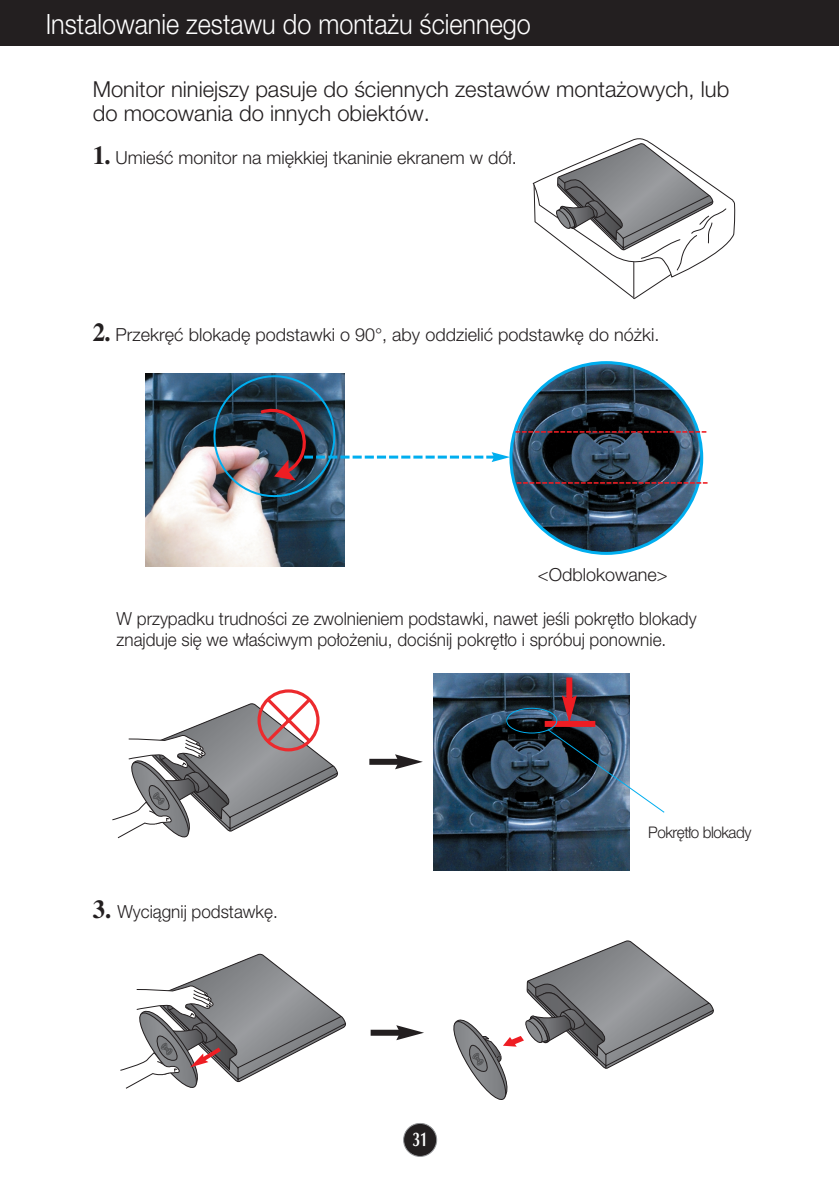
<style>
.page{position:relative;width:839px;height:1189px;background:#fff}
.page>*{position:absolute;margin:0;border:0;box-sizing:border-box;transform-origin:0 0}
.t1{font:300 28px "Helvetica Neue CE";color:#fff;scale:.9 1}
.t2{font:300 22px/24px "Helvetica Neue CE";color:#231f20}
.t3{font:700 20px "Optima";color:#fff;scale:.7 1}
.t4{font:300 18px/21.6px "Helvetica Neue CE";color:#231f20;scale:.95 1}
.t5{font:300 18px "Helvetica Neue CE";color:#231f20}
.t6{font:300 16px "Helvetica Neue CE";letter-spacing:-.03em;color:#231f20;scale:.95 1}
.s1{font-family:"Times";font-weight:700;font-size:26px}
</style>
<div class="page">
<div style="left:403px;top:1123px;width:33px;height:33px;background:#231f20;border-radius:50%"></div>
<div style="left:403px;top:1123px;width:34px;height:34px;border:2px solid #939598;border-radius:50%"></div>
<div style="left:0;top:0;width:839px;height:45px;background:#231f20"></div>
<svg style="left:532px;top:138px;width:203px;height:162px"></svg>
<img style="left:434px;top:673px;width:196px;height:198px">
<div style="left:544px;top:721px;width:51px;height:6px;background:#ee1d23"></div>
<div style="left:566px;top:677px;width:6px;height:23px;background:#ee1d23"></div>
<svg style="left:547px;top:695px;width:118px;height:118px"></svg>
<div style="left:506px;top:708px;width:51px;height:25px;border:2px solid #00aeef;border-radius:50%"></div>
<div style="left:369px;top:759px;width:31px;height:6px;background:#231f20"></div>
<svg style="left:395px;top:754px;width:28px;height:15px"></svg>
<svg style="left:112px;top:689px;width:226px;height:150px"></svg>
<svg style="left:453px;top:940px;width:261px;height:160px"></svg>
<div style="left:370px;top:1029px;width:31px;height:6px;background:#231f20"></div>
<svg style="left:396px;top:1025px;width:28px;height:15px"></svg>
<svg style="left:120px;top:953px;width:226px;height:136px"></svg>
<img style="left:146px;top:373px;width:198px;height:194px">
<svg style="left:205px;top:361px;width:502px;height:194px"></svg>
<h1 class="t1" style="left:46px;top:14px;width:540px">Instalowanie zestawu do monta˝u Êciennego</h1>
<p class="t2" style="left:93px;top:80px;width:638px">Monitor niniejszy pasuje do Êciennych zestawów monta˝owych, lub do mocowania do innych obiektów.</p>
<p class="t5" style="left:93px;top:151px;width:425px"><span class="s1">1.</span> UmieÊç monitor na mi´kkiej tkaninie ekranem w dó∏.</p>
<p class="t5" style="left:93px;top:328px;width:568px"><span class="s1">2.</span> Przekr´ç blokad´ podstawki o 90°, aby oddzieliç podstawk´ do nó˝ki.</p>
<p class="t5" style="left:538px;top:568px;width:131px">&lt;Odblokowane&gt;</p>
<p class="t4" style="left:117px;top:609px;width:612px">W przypadku trudnoÊci ze zwolnieniem podstawki, nawet jeÊli pokr´t∏o blokady znajduje si´ we w∏aÊciwym po∏o˝eniu, dociÊnij pokr´t∏o i spróbuj ponownie.</p>
<p class="t4" style="left:93px;top:903px;width:196px"><span class="s1">3.</span> Wyciàgnij podstawk´.</p>
<p class="t3" style="left:412px;top:1131px;width:23px">31</p>
<p class="t6" style="left:648px;top:826px;width:110px">Pokr´t∏o blokady</p>
</div>
